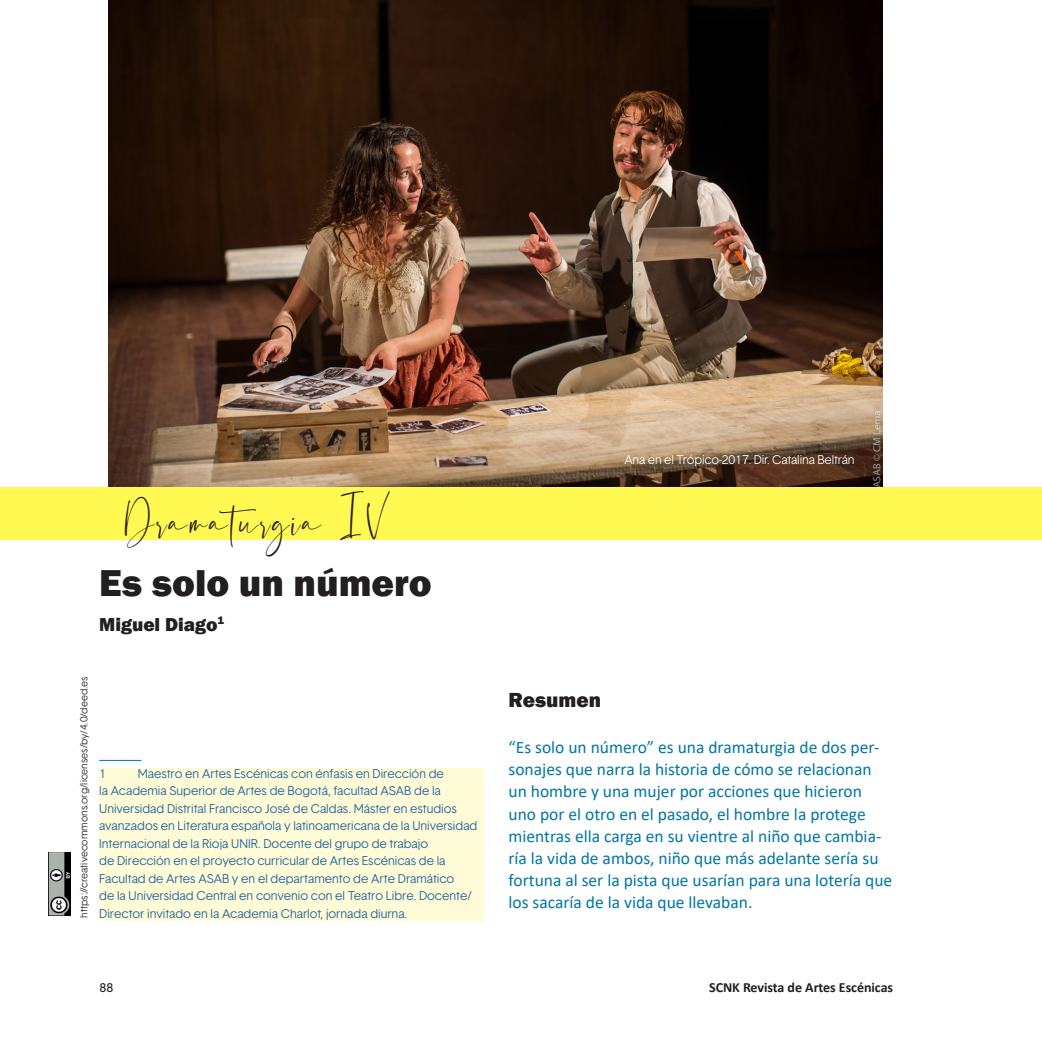
<style>
.page{position:relative;width:1042px;height:1042px;background:#fff}
.page>*{position:absolute;margin:0;border:0;box-sizing:border-box;transform-origin:0 0}
.AUTORES{font:42px "Florentea";letter-spacing:.06em;color:#231f20}
.TITULO_PRIMER_NIVEL{font:800 38.5px "Franklin Gothic";color:#231f20}
.TITULOS_DE_LOS_RESUM{font:800 21px "Franklin Gothic";color:#231f20}
.AUTORES-2{font:800 19.25px "Franklin Gothic";color:#231f20}
.RESUMENES_PALABRAS_C{font:17.5px/22.1px "Calibri";color:#0076a3}
.t1{font:700 14px "Calibri";letter-spacing:-.005em;color:#231f20}
.NOTAS_AL_PIE{font:300 12.25px/17.5px "Basetica";color:#175d9e}
.PIE_DE_FOTOS{font:300 12.25px "Basetica";letter-spacing:-.01em;color:#fff}
.t2{font:12.25px "Basetica";color:#231f20}
.BANDERA{font:300 9.97px "Basetica";color:#231f20}
</style>
<div class="page">
<img style="left:109px;top:0;width:774px;height:486px">
<div style="left:0;top:486px;width:1042px;height:53px;background:#fff952"></div>
<hr style="left:99px;top:760px;width:42px;height:1px;background:#0076a3">
<div style="left:99px;top:769px;width:384px;height:152px;background:#fffbd6"></div>
<img style="left:48px;top:852px;width:22px;height:63px">
<p class="AUTORES" style="left:124px;top:493px;width:262px">Dramaturgia IV</p>
<p class="TITULO_PRIMER_NIVEL" style="left:99px;top:558px;width:334px">Es solo un número</p>
<p class="AUTORES-2" style="left:99px;top:612px;width:126px">Miguel Diago<sup>1</sup></p>
<p class="BANDERA" style="left:77px;top:918px;width:243px;rotate:-90deg">https://creativecommons.org/licenses/by/4.0/deed.es</p>
<p class="NOTAS_AL_PIE" style="left:99px;top:765px;width:380px;text-indent:39px">Maestro en Artes Escénicas con énfasis en Dirección de<br>la Academia Superior de Artes de Bogotá, facultad ASAB de la Universidad Distrital Francisco José de Caldas. Máster en estudios avanzados en Literatura española y latinoamericana de la Universidad Internacional de la Rioja UNIR. Docente del grupo de trabajo<br>de Dirección en el proyecto curricular de Artes Escénicas de la Facultad de Artes ASAB y en el departamento de Arte Dramático<br>de la Universidad Central en convenio con el Teatro Libre. Docente/</p>
<p class="NOTAS_AL_PIE" style="left:99px;top:765px;width:8px">1</p>
<p class="NOTAS_AL_PIE" style="left:99px;top:905px;width:310px">Director invitado en la Academia Charlot, jornada diurna.</p>
<p class="PIE_DE_FOTOS" style="left:624px;top:451px;width:232px">Ana en el Trópico-2017. Dir. Catalina Beltrán</p>
<p class="TITULOS_DE_LOS_RESUM" style="left:508px;top:686px;width:94px">Resumen</p>
<p class="RESUMENES_PALABRAS_C" style="left:508px;top:736px;width:385px">“Es solo un número” es una dramaturgia de dos per&shy;sonajes que narra la historia de cómo se relacionan un hombre y una mujer por acciones que hicieron uno por el otro en el pasado, el hombre la protege mientras ella carga en su vientre al niño que cambia&shy;ría la vida de ambos, niño que más adelante sería su fortuna al ser la pista que usarían para una lotería que los sacaría de la vida que llevaban.</p>
<p class="t2" style="left:100px;top:979px;width:15px">88</p>
<p class="t1" style="left:709px;top:977px;width:185px">SCNK Revista de Artes Escénicas</p>
</div>
